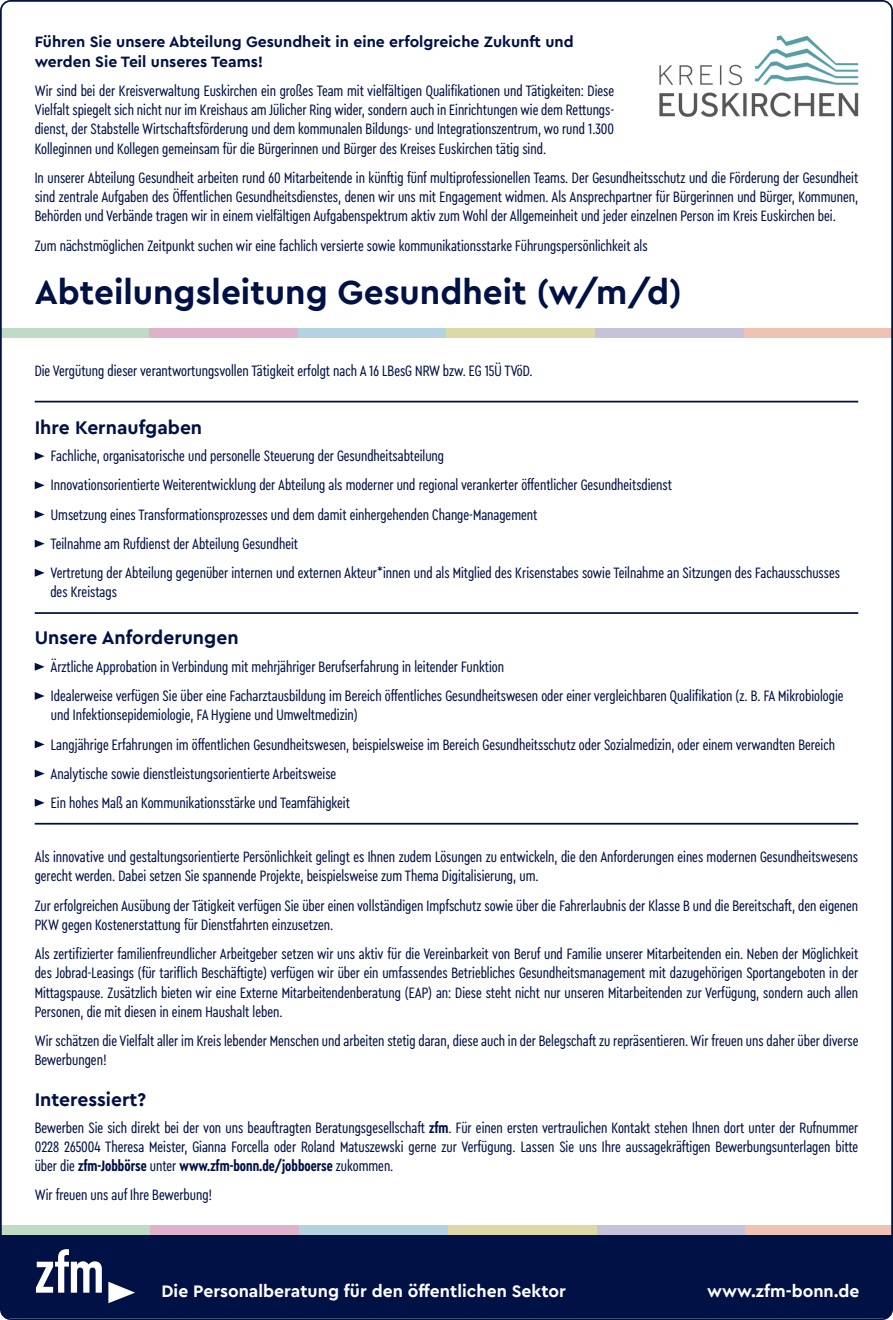
<style>
.page{position:relative;width:893px;height:1320px;background:#fff}
.page>*{position:absolute;margin:0;border:0;box-sizing:border-box;transform-origin:0 0}
.t1{font:700 35px "Cera Pro";color:#001145}
.t2{font:700 19.25px "Cera Pro";color:#001145}
.t3{font:700 17.5px "Cera Pro";color:#fff}
.t4{font:15.75px/19.2px "Cera Condensed Pro";color:#001145}
.t5{font:700 15.75px/19.2px "Cera Pro";color:#001145}
.s1{font-weight:700}
</style>
<div class="page">
<div style="left:0;top:328px;width:149px;height:10px;background:#c0dbc5"></div>
<div style="left:149px;top:328px;width:149px;height:10px;background:#dfb2cc"></div>
<div style="left:595px;top:328px;width:149px;height:10px;background:#c7c1da"></div>
<div style="left:744px;top:328px;width:149px;height:10px;background:#efc3b4"></div>
<div style="left:298px;top:328px;width:148px;height:10px;background:#b2d3df"></div>
<div style="left:446px;top:328px;width:149px;height:10px;background:#dcd8a7"></div>
<svg style="left:35px;top:452px;width:10px;height:8px"></svg>
<svg style="left:35px;top:481px;width:10px;height:8px"></svg>
<svg style="left:35px;top:510px;width:10px;height:8px"></svg>
<svg style="left:35px;top:539px;width:10px;height:8px"></svg>
<svg style="left:35px;top:569px;width:10px;height:8px"></svg>
<svg style="left:35px;top:663px;width:10px;height:7px"></svg>
<svg style="left:35px;top:692px;width:10px;height:8px"></svg>
<svg style="left:35px;top:740px;width:10px;height:8px"></svg>
<svg style="left:35px;top:769px;width:10px;height:8px"></svg>
<svg style="left:35px;top:799px;width:10px;height:7px"></svg>
<hr style="left:35px;top:401px;width:823px;height:1px;background:#001145">
<hr style="left:35px;top:612px;width:823px;height:2px;background:#001145">
<hr style="left:35px;top:823px;width:823px;height:1px;background:#001145">
<img style="left:659px;top:35px;width:200px;height:82px">
<div style="left:1px;top:1233px;width:891px;height:85px;background:#001145"></div>
<div style="left:1px;top:1225px;width:149px;height:10px;background:#c0dbc5"></div>
<div style="left:150px;top:1225px;width:149px;height:10px;background:#dfb2cc"></div>
<div style="left:597px;top:1225px;width:148px;height:10px;background:#c7c1da"></div>
<div style="left:745px;top:1225px;width:147px;height:10px;background:#efc3b4"></div>
<div style="left:299px;top:1225px;width:149px;height:10px;background:#b2d3df"></div>
<div style="left:448px;top:1225px;width:149px;height:10px;background:#dcd8a7"></div>
<svg style="left:36px;top:1249px;width:66px;height:43px"></svg>
<svg style="left:108px;top:1281px;width:27px;height:22px"></svg>
<p class="t5" style="left:35px;top:32px;width:540px">Führen Sie unsere Abteilung Gesundheit in eine erfolgreiche Zukunft und werden Sie Teil unseres Teams!</p>
<p class="t4" style="left:35px;top:80px;width:581px;text-align:justify">Wir sind bei der Kreisverwaltung Euskirchen ein großes Team mit vielfältigen Qualifikationen und Tätigkeiten: Diese Vielfalt spiegelt sich nicht nur im Kreishaus am Jülicher Ring wider, sondern auch in Einrichtungen wie dem Rettungs&shy;dienst, der Stabstelle Wirtschaftsförderung und dem kommunalen Bildungs- und Integrationszentrum, wo rund 1.300<br>Kolleginnen und Kollegen gemeinsam für die Bürgerinnen und Bürger des Kreises Euskirchen tätig sind.</p>
<p class="t4" style="left:35px;top:167px;width:825px;text-align:justify">In unserer Abteilung Gesundheit arbeiten rund 60 Mitarbeitende in künftig fünf multiprofessionellen Teams. Der Gesundheitsschutz und die Förderung der Gesundheit sind zentrale Aufgaben des Öffentlichen Gesundheitsdienstes, denen wir uns mit Engagement widmen. Als Ansprechpartner für Bürgerinnen und Bürger, Kommunen, Behörden und Verbände tragen wir in einem vielfältigen Aufgabenspektrum aktiv zum Wohl der Allgemeinheit und jeder einzelnen Person im Kreis Euskirchen bei.</p>
<p class="t4" style="left:35px;top:235px;width:614px">Zum nächstmöglichen Zeitpunkt suchen wir eine fachlich versierte sowie kommunikationsstarke Führungspersönlichkeit als</p>
<p class="t1" style="left:35px;top:269px;width:649px">Abteilungsleitung Gesundheit (w/m/d)</p>
<p class="t4" style="left:35px;top:360px;width:499px">Die Vergütung dieser verantwortungsvollen Tätigkeit erfolgt nach A 16 LBesG NRW bzw. EG 15Ü TVöD.</p>
<p class="t2" style="left:35px;top:414px;width:169px">Ihre Kernaufgaben</p>
<p class="t4" style="left:51px;top:446px;width:395px">Fachliche, organisatorische und personelle Steuerung der Gesundheitsabteilung</p>
<p class="t4" style="left:51px;top:475px;width:623px">Innovationsorientierte Weiterentwicklung der Abteilung als moderner und regional verankerter öffentlicher Gesundheitsdienst</p>
<p class="t4" style="left:51px;top:504px;width:488px">Umsetzung eines Transformationsprozesses und dem damit einhergehenden Change-Management</p>
<p class="t4" style="left:50px;top:533px;width:249px">Teilnahme am Rufdienst der Abteilung Gesundheit</p>
<p class="t4" style="left:50px;top:562px;width:791px">Vertretung der Abteilung gegenüber internen und externen Akteur*innen und als Mitglied des Krisenstabes sowie Teilnahme an Sitzungen des Fachausschusses des Kreistags</p>
<p class="t2" style="left:35px;top:625px;width:205px">Unsere Anforderungen</p>
<p class="t4" style="left:50px;top:656px;width:455px">Ärztliche Approbation in Verbindung mit mehrjähriger Berufserfahrung in leitender Funktion</p>
<p class="t4" style="left:51px;top:685px;width:794px">Idealerweise verfügen Sie über eine Facharztausbildung im Bereich öffentliches Gesundheitswesen oder einer vergleichbaren Qualifikation (z. B. FA Mikrobiologie und Infektionsepidemiologie, FA Hygiene und Umweltmedizin)</p>
<p class="t4" style="left:51px;top:734px;width:785px">Langjährige Erfahrungen im öffentlichen Gesundheitswesen, beispielsweise im Bereich Gesundheitsschutz oder Sozialmedizin, oder einem verwandten Bereich</p>
<p class="t4" style="left:50px;top:763px;width:287px">Analytische sowie dienstleistungsorientierte Arbeitsweise</p>
<p class="t4" style="left:51px;top:792px;width:300px">Ein hohes Maß an Kommunikationsstärke und Teamfähigkeit</p>
<p class="t4" style="left:35px;top:846px;width:825px">Als innovative und gestaltungsorientierte Persönlichkeit gelingt es Ihnen zudem Lösungen zu entwickeln, die den Anforderungen eines modernen Gesundheitswesens gerecht werden. Dabei setzen Sie spannende Projekte, beispielsweise zum Thema Digitalisierung, um.</p>
<p class="t4" style="left:35px;top:895px;width:825px">Zur erfolgreichen Ausübung der Tätigkeit verfügen Sie über einen vollständigen Impfschutz sowie über die Fahrerlaubnis der Klasse B und die Bereitschaft, den eigenen<br>PKW gegen Kostenerstattung für Dienstfahrten einzusetzen.</p>
<p class="t4" style="left:35px;top:943px;width:825px;text-align:justify">Als zertifizierter familienfreundlicher Arbeitgeber setzen wir uns aktiv für die Vereinbarkeit von Beruf und Familie unserer Mitarbeitenden ein. Neben der Möglichkeit des Jobrad-Leasings (für tariflich Beschäftigte) verfügen wir über ein umfassendes Betriebliches Gesundheitsmanagement mit dazugehörigen Sportangeboten in der Mittagspause. Zusätzlich bieten wir eine Externe Mitarbeitendenberatung (EAP) an: Diese steht nicht nur unseren Mitarbeitenden zur Verfügung, sondern auch allen Personen, die mit diesen in einem Haushalt leben.</p>
<p class="t4" style="left:35px;top:1030px;width:825px">Wir schätzen die Vielfalt aller im Kreis lebender Menschen und arbeiten stetig daran, diese auch in der Belegschaft zu repräsentieren. Wir freuen uns daher über diverse<br>Bewerbungen!</p>
<p class="t2" style="left:35px;top:1086px;width:113px">Interessiert?</p>
<p class="t4" style="left:35px;top:1117px;width:825px;text-align:justify">Bewerben Sie sich direkt bei der von uns beauftragten Beratungsgesellschaft <span class="s1">zfm</span>. Für einen ersten vertraulichen Kontakt stehen Ihnen dort unter der Rufnummer 0228 265004 Theresa Meister, Gianna Forcella oder Roland Matuszewski gerne zur Verfügung. Lassen Sie uns Ihre aussagekräftigen Bewerbungsunterlagen bitte über die <span class="s1">zfm-Jobbörse</span> unter <span class="s1">www.zfm-bonn.de/jobboerse</span> zukommen.</p>
<p class="t4" style="left:35px;top:1184px;width:179px">Wir freuen uns auf Ihre Bewerbung!</p>
<p class="t3" style="left:162px;top:1279px;width:406px">Die Personalberatung für den öffentlichen Sektor</p>
<p class="t3" style="left:707px;top:1279px;width:154px">www.zfm-bonn.de</p>
</div>
